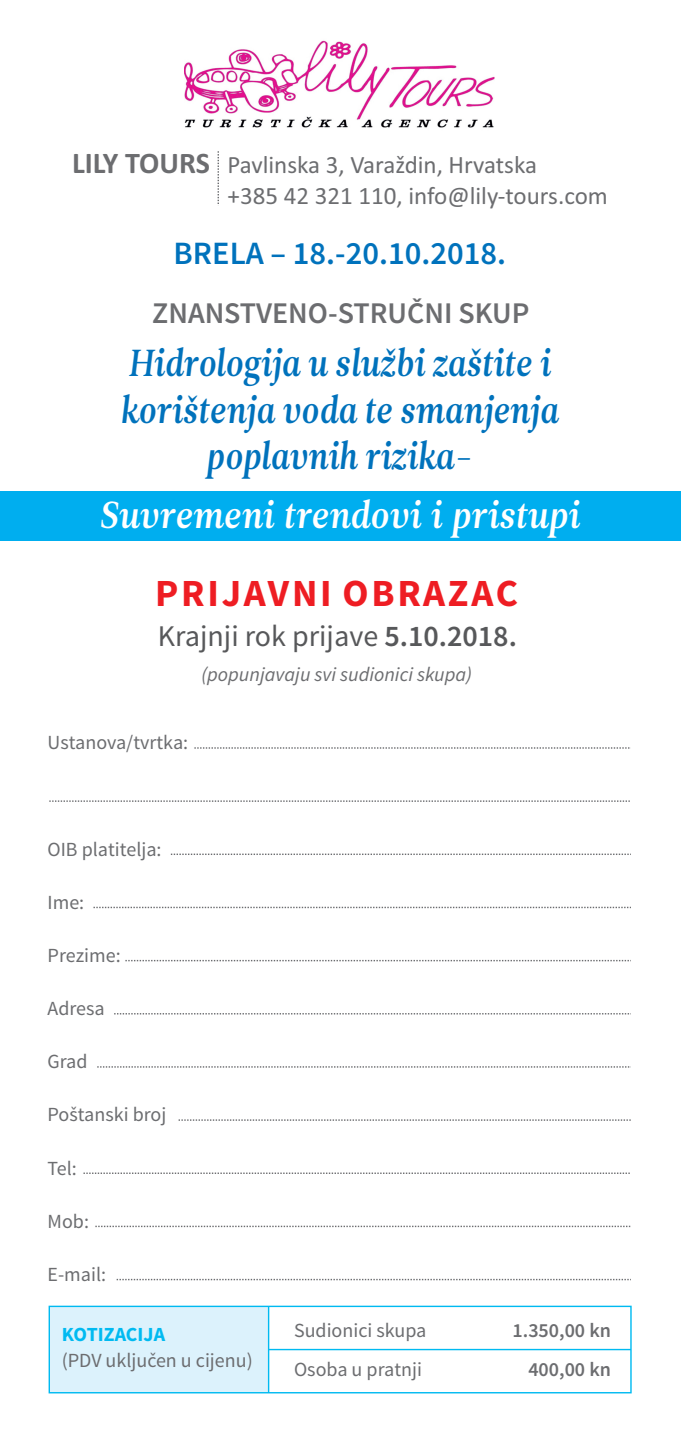
<style>
.page{position:relative;width:681px;height:1453px;background:#fff}
.page>*{position:absolute;margin:0;border:0;box-sizing:border-box;transform-origin:0 0}
.t1{font:700 38.25px "Source Sans Pro";letter-spacing:.07em;color:#ee1d23}
.t2{font:37.5px/46.5px "Leitura News Italic 3";color:#0072bc;text-align:center;scale:.86 1}
.t3{font:37.5px "Leitura News Italic 3";color:#fff;scale:.91 1}
.t4{font:600 32.5px "Source Sans Pro";color:#0072bc}
.t5{font:30px "Source Sans Pro";color:#57585a}
.t6{font:600 30px "Source Sans Pro";color:#6c6d70}
.t7{font:25px/30.5px "Calibri";color:#6c6d70}
.t8{font:20px/39px "Source Sans Pro";color:#6c6d70}
.t9{font:italic 20px "Source Sans Pro";color:#6c6d70}
.t10{font:600 20px/39px "Source Sans Pro";color:#6c6d70;text-align:right}
.t11{font:700 20px "Source Sans Pro";color:#00baf1}
.s1{font-weight:700;font-size:30px}
.s2{font-weight:600}
</style>
<div class="page">
<div style="left:49px;top:1306px;width:219px;height:87px;background:#dcf2fc"></div>
<div style="left:49px;top:1305px;width:582px;height:88px;border:1px solid #00baf1"></div>
<img style="left:184px;top:40px;width:310px;height:88px">
<div style="left:0;top:492px;width:680px;height:49px;background:#00aeef"></div>
<svg style="left:194px;top:747px;width:436px;height:2px"></svg>
<svg style="left:49px;top:800px;width:581px;height:2px"></svg>
<svg style="left:171px;top:853px;width:458px;height:2px"></svg>
<svg style="left:93px;top:907px;width:537px;height:1px"></svg>
<svg style="left:125px;top:960px;width:504px;height:1px"></svg>
<svg style="left:114px;top:1013px;width:516px;height:1px"></svg>
<svg style="left:97px;top:1066px;width:533px;height:1px"></svg>
<svg style="left:178px;top:1119px;width:452px;height:2px"></svg>
<svg style="left:83px;top:1172px;width:547px;height:2px"></svg>
<svg style="left:95px;top:1226px;width:535px;height:1px"></svg>
<svg style="left:117px;top:1279px;width:512px;height:1px"></svg>
<hr style="left:268px;top:1349px;width:362px;height:1px;background:#00baf1">
<hr style="left:268px;top:1306px;width:1px;height:87px;background:#00baf1">
<svg style="left:217px;top:151px;width:2px;height:53px"></svg>
<p class="t7" style="left:227px;top:152px;width:381px;text-indent:-155px"><span class="s1">LILY TOURS</span> Pavlinska 3, Varaždin, Hrvatska<br>+385 42 321 110, info@lily-tours.com</p>
<h3 class="t4" style="left:173px;top:239px;width:334px">BRELA – 18.-20.10.2018.</h3>
<h3 class="t6" style="left:152px;top:301px;width:378px">ZNANSTVENO-STRUČNI SKUP</h3>
<h2 class="t2" style="left:120px;top:344px;width:510px">Hidrologija u službi zaštite i korištenja voda te smanjenja poplavnih rizika-</h2>
<h2 class="t3" style="left:99px;top:499px;width:528px">Suvremeni trendovi i pristupi</h2>
<h1 class="t1" style="left:155px;top:577px;width:364px">PRIJAVNI OBRAZAC</h1>
<h3 class="t5" style="left:158px;top:623px;width:360px">Krajnji rok prijave <span class="s2">5.10.2018.</span></h3>
<p class="t9" style="left:201px;top:666px;width:272px">(popunjavaju svi sudionici skupa)</p>
<p class="t8" style="left:48px;top:725px;width:142px">Ustanova/tvrtka:</p>
<p class="t8" style="left:48px;top:831px;width:115px">OIB platitelja:</p>
<p class="t8" style="left:48px;top:884px;width:38px">Ime:</p>
<p class="t8" style="left:48px;top:937px;width:74px">Prezime:</p>
<p class="t8" style="left:48px;top:990px;width:59px">Adresa</p>
<p class="t8" style="left:48px;top:1044px;width:42px">Grad</p>
<p class="t8" style="left:48px;top:1097px;width:120px">Poštanski broj</p>
<p class="t8" style="left:48px;top:1150px;width:31px">Tel:</p>
<p class="t8" style="left:48px;top:1203px;width:43px">Mob:</p>
<p class="t8" style="left:48px;top:1256px;width:60px">E-mail:</p>
<p class="t11" style="left:62px;top:1326px;width:105px">KOTIZACIJA</p>
<p class="t8" style="left:62px;top:1342px;width:192px">(PDV uključen u cijenu)</p>
<p class="t8" style="left:294px;top:1312px;width:134px">Sudionici skupa<br>Osoba u pratnji</p>
<p class="t10" style="left:512px;top:1312px;width:100px">1.350,00 kn<br>400,00 kn</p>
</div>
